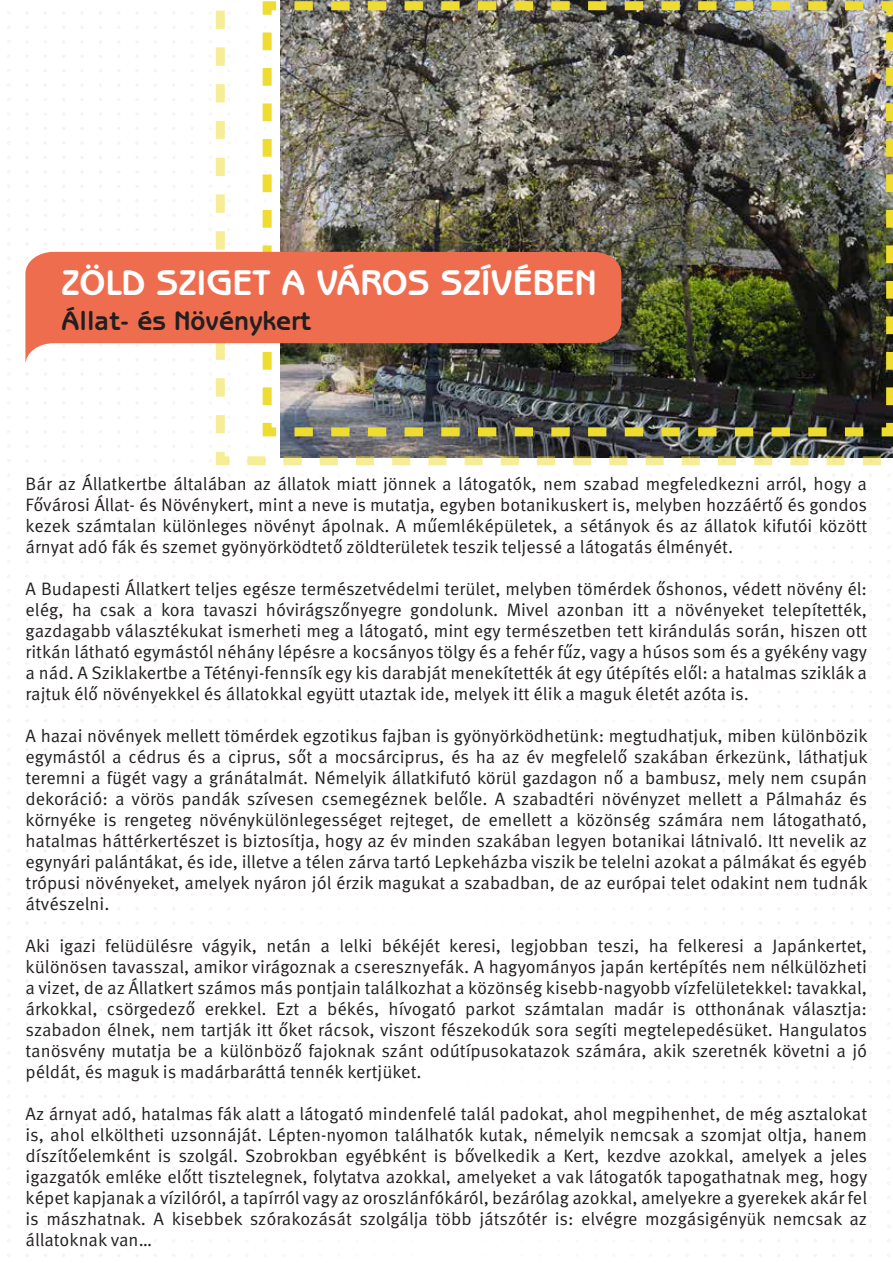
<style>
.page{position:relative;width:893px;height:1263px;background:#fff}
.page>*{position:absolute;margin:0;border:0;box-sizing:border-box;transform-origin:0 0}
.t1{font:700 36px "Benguiat Gothic Std";color:#fff}
.t2{font:700 27px "Benguiat Gothic Std";color:#231f20}
.t3{font:18px/21px "Tantor Normal";color:#231f20;text-align:justify}
</style>
<div class="page">
<svg style="left:26px;top:474px;width:131px;height:3px"></svg>
<svg style="left:26px;top:488px;width:131px;height:3px"></svg>
<svg style="left:26px;top:503px;width:131px;height:2px"></svg>
<svg style="left:26px;top:517px;width:131px;height:3px"></svg>
<svg style="left:26px;top:532px;width:131px;height:2px"></svg>
<svg style="left:26px;top:546px;width:131px;height:3px"></svg>
<svg style="left:26px;top:561px;width:131px;height:2px"></svg>
<svg style="left:26px;top:575px;width:131px;height:3px"></svg>
<svg style="left:26px;top:590px;width:131px;height:2px"></svg>
<svg style="left:26px;top:604px;width:131px;height:3px"></svg>
<svg style="left:26px;top:618px;width:131px;height:3px"></svg>
<svg style="left:26px;top:633px;width:131px;height:2px"></svg>
<svg style="left:26px;top:647px;width:131px;height:3px"></svg>
<svg style="left:26px;top:662px;width:131px;height:2px"></svg>
<svg style="left:26px;top:676px;width:131px;height:3px"></svg>
<svg style="left:26px;top:691px;width:131px;height:2px"></svg>
<svg style="left:26px;top:705px;width:131px;height:3px"></svg>
<svg style="left:26px;top:720px;width:131px;height:2px"></svg>
<svg style="left:26px;top:734px;width:131px;height:3px"></svg>
<svg style="left:26px;top:748px;width:131px;height:3px"></svg>
<svg style="left:26px;top:763px;width:131px;height:2px"></svg>
<svg style="left:26px;top:777px;width:131px;height:3px"></svg>
<svg style="left:26px;top:792px;width:131px;height:2px"></svg>
<svg style="left:26px;top:806px;width:131px;height:3px"></svg>
<svg style="left:26px;top:821px;width:131px;height:2px"></svg>
<svg style="left:26px;top:835px;width:131px;height:3px"></svg>
<svg style="left:26px;top:850px;width:131px;height:2px"></svg>
<svg style="left:26px;top:864px;width:131px;height:3px"></svg>
<svg style="left:26px;top:878px;width:131px;height:3px"></svg>
<svg style="left:26px;top:893px;width:131px;height:2px"></svg>
<svg style="left:26px;top:907px;width:131px;height:3px"></svg>
<svg style="left:26px;top:922px;width:131px;height:2px"></svg>
<svg style="left:26px;top:936px;width:131px;height:3px"></svg>
<svg style="left:26px;top:951px;width:130px;height:2px"></svg>
<svg style="left:26px;top:965px;width:131px;height:3px"></svg>
<svg style="left:26px;top:980px;width:131px;height:2px"></svg>
<svg style="left:26px;top:994px;width:131px;height:3px"></svg>
<svg style="left:26px;top:1009px;width:131px;height:2px"></svg>
<svg style="left:26px;top:1023px;width:131px;height:3px"></svg>
<svg style="left:26px;top:1037px;width:131px;height:3px"></svg>
<svg style="left:26px;top:1052px;width:131px;height:2px"></svg>
<svg style="left:26px;top:1066px;width:131px;height:3px"></svg>
<svg style="left:26px;top:1081px;width:131px;height:2px"></svg>
<svg style="left:26px;top:1095px;width:131px;height:3px"></svg>
<svg style="left:26px;top:1110px;width:131px;height:2px"></svg>
<svg style="left:26px;top:1124px;width:131px;height:3px"></svg>
<svg style="left:26px;top:1139px;width:131px;height:2px"></svg>
<svg style="left:26px;top:1153px;width:131px;height:3px"></svg>
<svg style="left:26px;top:1167px;width:131px;height:3px"></svg>
<svg style="left:26px;top:1182px;width:131px;height:2px"></svg>
<svg style="left:26px;top:1196px;width:131px;height:3px"></svg>
<svg style="left:26px;top:1211px;width:131px;height:2px"></svg>
<svg style="left:26px;top:1225px;width:131px;height:3px"></svg>
<svg style="left:26px;top:1240px;width:131px;height:2px"></svg>
<svg style="left:26px;top:1254px;width:131px;height:3px"></svg>
<img style="left:26px;top:0;width:867px;height:465px">
<svg style="left:25px;top:252px;width:596px;height:113px;background:#db7459"></svg>
<h1 class="t1" style="left:62px;top:262px;width:537px">ZÖLD SZIGET A VÁROS SZÍVÉBEN</h1>
<h2 class="t2" style="left:62px;top:304px;width:251px">Állat- és Növénykert</h2>
<p class="t3" style="left:26px;top:474px;width:843px">Bár az Állatkertbe általában az állatok miatt jönnek a látogatók, nem szabad megfeledkezni arról, hogy a Fővárosi Állat- és Növénykert, mint a neve is mutatja, egyben botanikuskert is, melyben hozzáértő és gondos kezek számtalan különleges növényt ápolnak. A műemléképületek, a sétányok és az állatok kifutói között árnyat adó fák és szemet gyönyörködtető zöldterületek teszik teljessé a látogatás élményét.</p>
<p class="t3" style="left:26px;top:579px;width:843px">A Budapesti Állatkert teljes egésze természetvédelmi terület, melyben tömérdek őshonos, védett növény él: elég, ha csak a kora tavaszi hóvirágszőnyegre gondolunk. Mivel azonban itt a növényeket telepítették, gazdagabb választékukat ismerheti meg a látogató, mint egy természetben tett kirándulás során, hiszen ott ritkán látható egymástól néhány lépésre a kocsányos tölgy és a fehér fűz, vagy a húsos som és a gyékény vagy a nád. A Sziklakertbe a Tétényi-fennsík egy kis darabját menekítették át egy útépítés elől: a hatalmas sziklák a rajtuk élő növényekkel és állatokkal együtt utaztak ide, melyek itt élik a maguk életét azóta is.</p>
<p class="t3" style="left:26px;top:726px;width:843px">A hazai növények mellett tömérdek egzotikus fajban is gyönyörködhetünk: megtudhatjuk, miben különbözik egymástól a cédrus és a ciprus, sőt a mocsárciprus, és ha az év megfelelő szakában érkezünk, láthatjuk teremni a fügét vagy a gránátalmát. Némelyik állatkifutó körül gazdagon nő a bambusz, mely nem csupán dekoráció: a vörös pandák szívesen csemegéznek belőle. A szabadtéri növényzet mellett a Pálmaház és környéke is rengeteg növénykülönlegességet rejteget, de emellett a közönség számára nem látogatható, hatalmas háttérkertészet is biztosítja, hogy az év minden szakában legyen botanikai látnivaló. Itt nevelik az egynyári palántákat, és ide, illetve a télen zárva tartó Lepkeházba viszik be telelni azokat a pálmákat és egyéb trópusi növényeket, amelyek nyáron jól érzik magukat a szabadban, de az európai telet odakint nem tudnák átvészelni.</p>
<p class="t3" style="left:26px;top:936px;width:843px">Aki igazi felüdülésre vágyik, netán a lelki békéjét keresi, legjobban teszi, ha felkeresi a Japánkertet, különösen tavasszal, amikor virágoznak a cseresznyefák. A hagyományos japán kertépítés nem nélkülözheti a vizet, de az Állatkert számos más pontjain találkozhat a közönség kisebb-nagyobb vízfelületekkel: tavakkal, árkokkal, csörgedező erekkel. Ezt a békés, hívogató parkot számtalan madár is otthonának választja: szabadon élnek, nem tartják itt őket rácsok, viszont fészekodúk sora segíti megtelepedésüket. Hangulatos tanösvény mutatja be a különböző fajoknak szánt odútípusokatazok számára, akik szeretnék követni a jó példát, és maguk is madárbaráttá tennék kertjüket.</p>
<p class="t3" style="left:26px;top:1104px;width:843px">Az árnyat adó, hatalmas fák alatt a látogató mindenfelé talál padokat, ahol megpihenhet, de még asztalokat is, ahol elköltheti uzsonnáját. Lépten-nyomon találhatók kutak, némelyik nemcsak a szomjat oltja, hanem díszítőelemként is szolgál. Szobrokban egyébként is bővelkedik a Kert, kezdve azokkal, amelyek a jeles igazgatók emléke előtt tisztelegnek, folytatva azokkal, amelyeket a vak látogatók tapogathatnak meg, hogy képet kapjanak a vízilóról, a tapírról vagy az oroszlánfókáról, bezárólag azokkal, amelyekre a gyerekek akár fel is mászhatnak. A kisebbek szórakozását szolgálja több játszótér is: elvégre mozgásigényük nemcsak az állatoknak van…</p>
</div>
